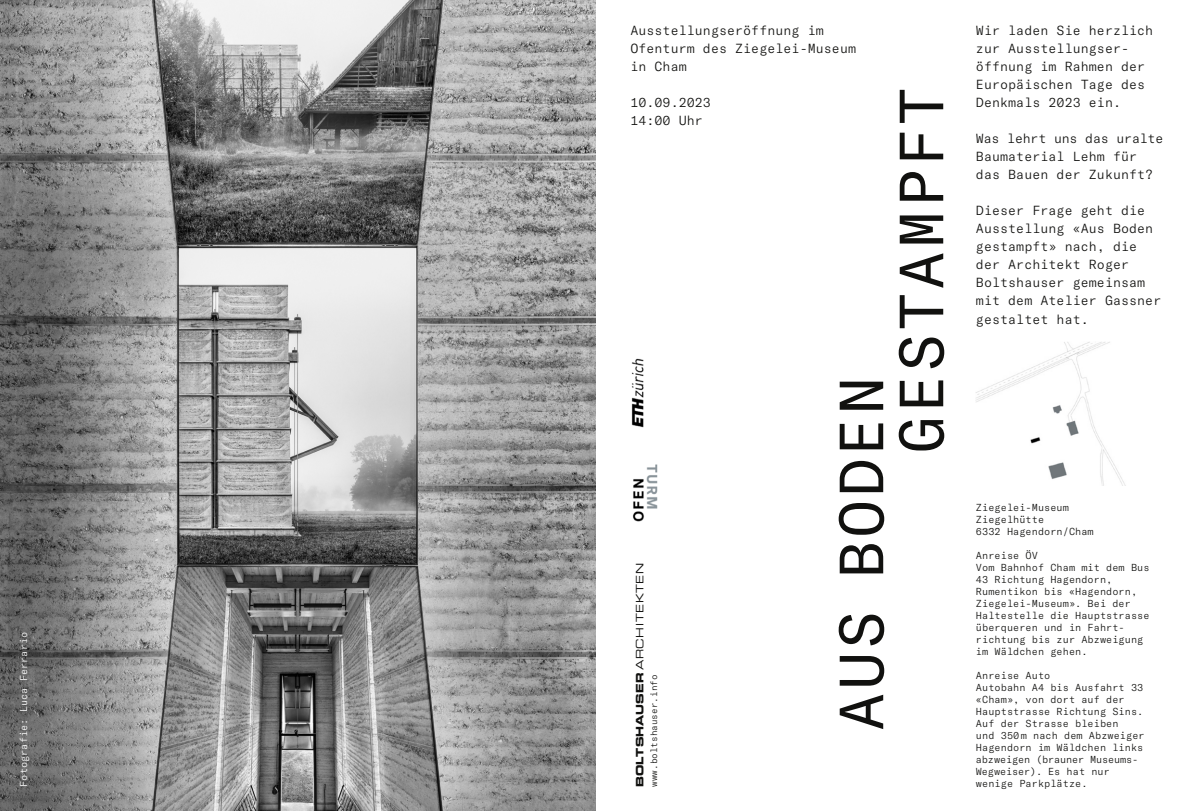
<style>
.page{position:relative;width:1191px;height:811px;background:#fff}
.page>*{position:absolute;margin:0;border:0;box-sizing:border-box;transform-origin:0 0}
.t1{font:61.2px "GT America Mono";letter-spacing:.05em;color:#11110f}
.t2{font:300 13px/18px "GT America Mono";color:#11110f}
.t3{font:10.2px "Eurostile Bold Extended Two";letter-spacing:.01em;color:#11110f}
.t4{font:300 10px/12px "GT America Mono";color:#11110f}
.t5{font:300 10px "GT America Mono";color:#fff}
.t6{font:300 10px "GT America Mono";letter-spacing:-.02em;color:#11110f}
.t7{font:300 9px "GT America Mono";color:#11110f}
.s1{font-family:"Eurostile Extended Two"}
</style>
<div class="page">
<img style="left:0;top:0;width:595px;height:811px">
<img style="left:632px;top:464px;width:26px;height:58px">
<img style="left:631px;top:359px;width:13px;height:69px">
<img style="left:976px;top:342px;width:149px;height:143px">
<p class="t5" style="left:18px;top:787px;width:156px;rotate:-90deg">Fotografie: Luca Ferrario</p>
<p class="t2" style="left:630px;top:22px;width:227px">Ausstellungseröffnung im<br>Ofenturm des Ziegelei-Museum in Cham</p>
<p class="t2" style="left:630px;top:94px;width:82px">10.09.2023</p>
<p class="t2" style="left:630px;top:112px;width:74px">14:00 Uhr</p>
<p class="t3" style="left:632px;top:787px;width:225px;rotate:-90deg">BOLTSHAUSER <span class="s1">ARCHITEKTEN</span></p>
<p class="t7" style="left:649px;top:787px;width:114px;rotate:-90deg">www.boltshauser.info</p>
<p class="t1" style="left:827px;top:731px;width:356px;rotate:-90deg">AUS BODEN</p>
<p class="t1" style="left:887px;top:454px;width:368px;rotate:-90deg">GESTAMPFT</p>
<p class="t2" style="left:976px;top:22px;width:179px">Wir laden Sie herzlich zur Ausstellungser&shy;öffnung im Rahmen der<br>Europäischen Tage des<br>Denkmals 2023 ein.</p>
<p class="t2" style="left:976px;top:130px;width:189px">Was lehrt uns das uralte<br>Baumaterial Lehm für das Bauen der Zukunft?</p>
<p class="t2" style="left:976px;top:202px;width:187px">Dieser Frage geht die<br>Ausstellung «Aus Boden gestampft» nach, die der Architekt Roger<br>Boltshauser gemeinsam mit dem Atelier Gassner gestaltet hat.</p>
<p class="t4" style="left:976px;top:501px;width:94px">Ziegelei-Museum</p>
<p class="t4" style="left:976px;top:513px;width:70px">Ziegelhütte</p>
<p class="t4" style="left:976px;top:525px;width:119px">6332 Hagendorn/Cham</p>
<p class="t4" style="left:976px;top:549px;width:64px">Anreise ÖV</p>
<p class="t4" style="left:976px;top:561px;width:175px">Vom Bahnhof Cham mit dem Bus<br>43 Richtung Hagendorn,<br>Rumentikon bis «Hagendorn,<br>Ziegelei-Museum». Bei der<br>Haltestelle die Hauptstrasse überqueren und in Fahrt&shy;richtung bis zur Abzweigung im Wäldchen gehen.</p>
<p class="t4" style="left:976px;top:669px;width:76px">Anreise Auto</p>
<p class="t4" style="left:976px;top:681px;width:169px">Autobahn A4 bis Ausfahrt 33 «Cham», von dort auf der<br>Hauptstrasse Richtung Sins.<br>Auf der Strasse bleiben</p>
<p class="t4" style="left:976px;top:729px;width:170px">und 350 m nach dem Abzweiger</p>
<p class="t4" style="left:976px;top:741px;width:169px">Hagendorn im Wäldchen links abzweigen (brauner Museums-</p>
<p class="t6" style="left:976px;top:765px;width:135px">Wegweiser). Es hat nur</p>
<p class="t4" style="left:976px;top:777px;width:113px">wenige Parkplätze.</p>
</div>
